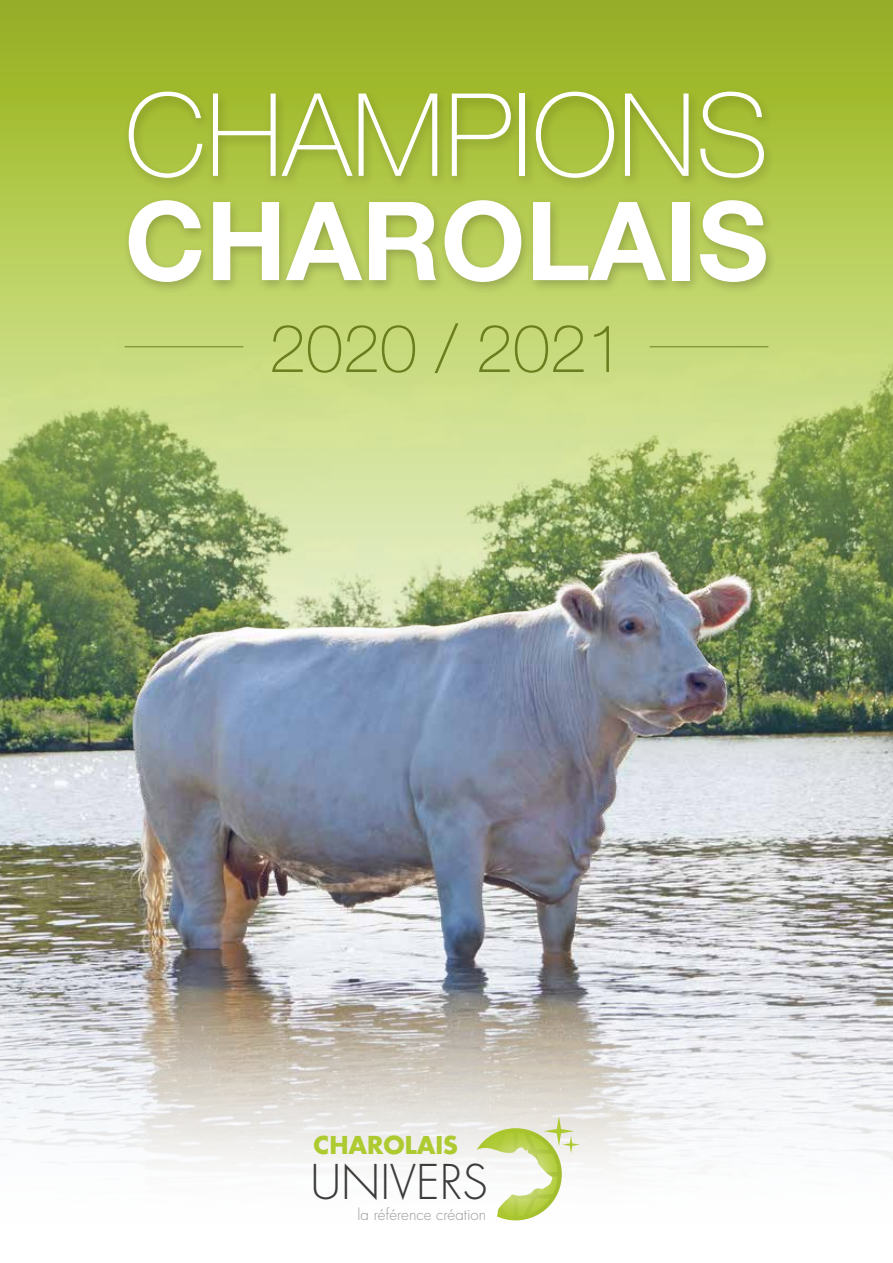
<style>
.page{position:relative;width:893px;height:1263px;background:#fff}
.page>*{position:absolute;margin:0;border:0;box-sizing:border-box;transform-origin:0 0}
.t1{font:100 115.2px "Helvetica Neue LT Std";color:#fff}
.t2{font:700 109.35px "Helvetica Neue LT Std";color:#fff}
.t3{font:100 66.45px "Helvetica Neue LT Std";color:#6a7e1e}
.t4{font:300 46.65px "Futura Std";color:#3c3c3b}
.t5{font:700 24px "Futura Std";color:#aeca31}
.t6{font:300 15.15px "Futura Std";color:#9c9b9b}
</style>
<div class="page">
<img style="left:0;top:411px;width:893px;height:544px">
<div style="left:0;top:0;width:893px;height:411px;background:linear-gradient(to bottom,#94af1a,#d1e38b)"></div>
<div style="left:122px;top:195px;width:655px;height:100px;background:#000;opacity:.2"></div>
<div style="left:122px;top:87px;width:653px;height:104px;background:#000;opacity:.2"></div>
<hr style="left:125px;top:346px;width:118px;height:1px;background:#6a7e1e">
<hr style="left:650px;top:346px;width:118px;height:1px;background:#6a7e1e">
<img style="left:92px;top:510px;width:709px;height:445px">
<svg style="left:0;top:955px;width:893px;height:266px"></svg>
<svg style="left:476px;top:1116px;width:103px;height:104px"></svg>
<h1 class="t1" style="left:125px;top:69px;width:645px">CHAMPIONS</h1>
<h2 class="t2" style="left:125px;top:173px;width:645px">CHAROLAIS</h2>
<h3 class="t3" style="left:269px;top:310px;width:356px">2020 / 2021</h3>
<h3 class="t5" style="left:314px;top:1128px;width:146px">CHAROLAIS</h3>
<h3 class="t4" style="left:310px;top:1154px;width:179px">UNIVERS</h3>
<p class="t6" style="left:358px;top:1205px;width:130px">la référence création</p>
</div>
